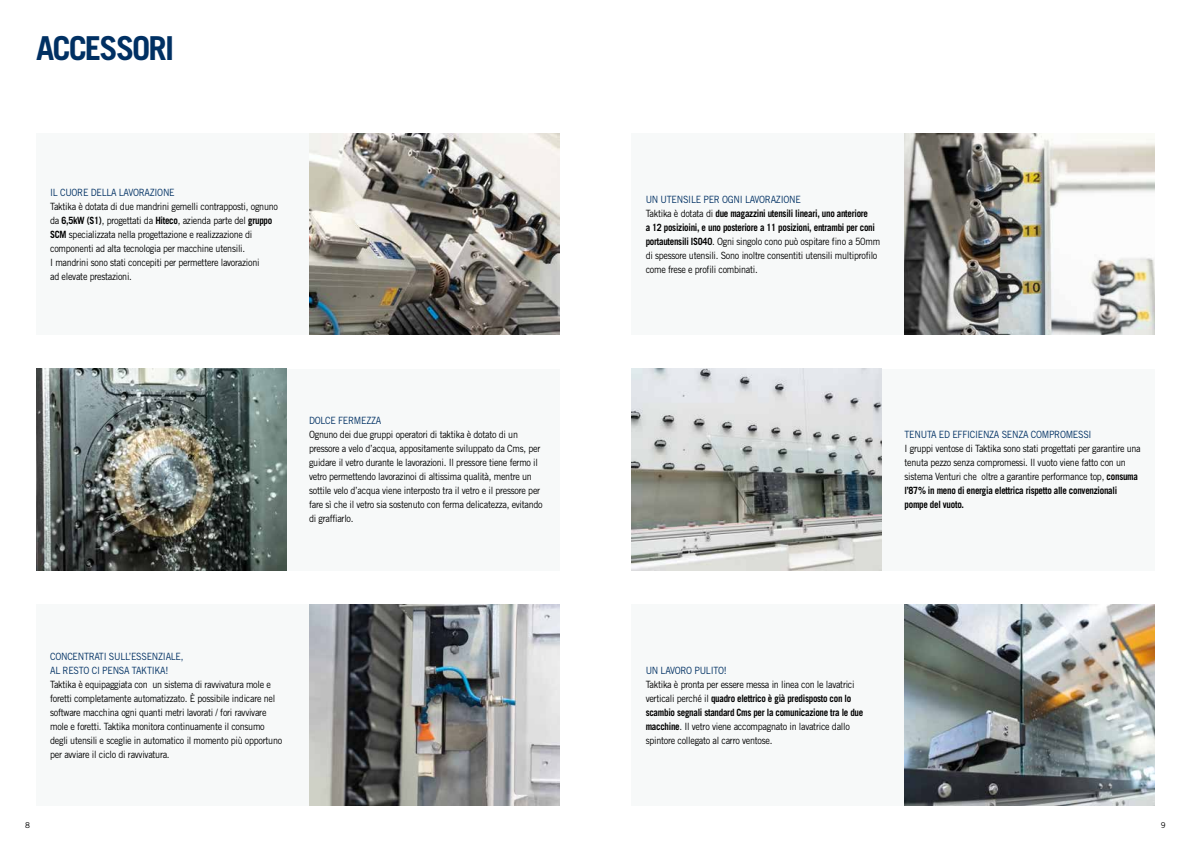
<style>
.page{position:relative;width:1191px;height:842px;background:#fff}
.page>*{position:absolute;margin:0;border:0;box-sizing:border-box;transform-origin:0 0}
.t1{font:700 33px "Trade Gothic LT Std";letter-spacing:-.06em;color:#003063}
.t2{font:10px/14px "Trade Gothic LT Std";letter-spacing:-.03em;color:#000;scale:.9 1}
.t3{font:10px/14px "Trade Gothic LT Std";letter-spacing:-.03em;color:#003063;scale:.9 1}
.t4{font:8px "Trade Gothic LT Std";color:#000}
.s1{font-weight:700}
.s2{color:#003063}
</style>
<div class="page">
<div style="left:631px;top:133px;width:524px;height:202px;background:#f7f9f9"></div>
<div style="left:36px;top:133px;width:523px;height:202px;background:#f7f9f9"></div>
<div style="left:631px;top:604px;width:524px;height:202px;background:#f7f9f9"></div>
<div style="left:36px;top:369px;width:523px;height:201px;background:#f7f9f9"></div>
<div style="left:631px;top:369px;width:524px;height:201px;background:#f7f9f9"></div>
<div style="left:36px;top:604px;width:523px;height:202px;background:#f7f9f9"></div>
<img style="left:904px;top:133px;width:251px;height:202px">
<img style="left:309px;top:133px;width:250px;height:202px">
<img style="left:904px;top:604px;width:251px;height:202px">
<img style="left:36px;top:369px;width:250px;height:201px">
<img style="left:631px;top:369px;width:251px;height:201px">
<img style="left:309px;top:604px;width:250px;height:202px">
<h1 class="t1" style="left:36px;top:28px;width:140px">ACCESSORI</h1>
<p class="t3" style="left:50px;top:185px;width:140px">IL CUORE DELLA LAVORAZIONE</p>
<p class="t2" style="left:50px;top:199px;width:255px">Taktika è dotata di due mandrini gemelli contrapposti, ognuno da <span class="s1">6,5kW (S1)</span>, progettati da <span class="s1">Hiteco</span>, azienda parte del <span class="s1">gruppo SCM</span> specializzata nella progettazione e realizzazione di componenti ad alta tecnologia per macchine utensili.<br>I mandrini sono stati concepiti per permettere lavorazioni<br>ad elevate prestazioni.</p>
<p class="t3" style="left:309px;top:413px;width:82px">DOLCE FERMEZZA</p>
<p class="t2" style="left:309px;top:427px;width:261px">Ognuno dei due gruppi operatori di taktika è dotato di un pressore a velo d’acqua, appositamente sviluppato da Cms, per guidare il vetro durante le lavorazioni. Il pressore tiene fermo il vetro permettendo lavorazinoi di altissima qualità, mentre un sottile velo d’acqua viene interposto tra il vetro e il pressore per fare sì che il vetro sia sostenuto con ferma delicatezza, evitando di graffiarlo.</p>
<p class="t3" style="left:50px;top:649px;width:150px">CONCENTRATI SULL’ESSENZIALE,<br>AL RESTO CI PENSA TAKTIKA!</p>
<p class="t2" style="left:50px;top:677px;width:259px">Taktika è equipaggiata con un sistema di ravvivatura mole e foretti completamente automatizzato. È possibile indicare nel software macchina ogni quanti metri lavorati / fori ravvivare mole e foretti. Taktika monitora continuamente il consumo degli utensili e sceglie in automatico il momento più opportuno per avviare il ciclo di ravvivatura.</p>
<p class="t2" style="left:645px;top:192px;width:262px"><span class="s2">UN UTENSILE PER OGNI LAVORAZIONE<br></span>Taktika è dotata di <span class="s1">due magazzini utensili lineari, uno anteriore<br>a 12 posizioini, e uno posteriore a 11 posizioni, entrambi per coni portautensili ISO40</span>. Ogni singolo cono può ospitare fino a 50mm di spessore utensili. Sono inoltre consentiti utensili multiprofilo come frese e profili combinati.</p>
<p class="t3" style="left:904px;top:427px;width:209px">TENUTA ED EFFICIENZA SENZA COMPROMESSI</p>
<p class="t2" style="left:904px;top:441px;width:264px">I gruppi ventose di Taktika sono stati progettati per garantire una tenuta pezzo senza compromessi. Il vuoto viene fatto con un sistema Venturi che oltre a garantire performance top, <span class="s1">consuma l’87% in meno di energia elettrica rispetto alle convenzionali pompe del vuoto.</span></p>
<p class="t3" style="left:645px;top:663px;width:92px">UN LAVORO PULITO!</p>
<p class="t2" style="left:645px;top:677px;width:243px">Taktika è pronta per essere messa in linea con le lavatrici verticali perché il <span class="s1">quadro elettrico è già predisposto con lo scambio segnali standard Cms per la comunicazione tra le due macchine</span>. Il vetro viene accompagnato in lavatrice dallo spintore collegato al carro ventose.</p>
<p class="t4" style="left:25px;top:820px;width:6px">8</p>
<p class="t4" style="left:1160px;top:820px;width:6px">9</p>
</div>
